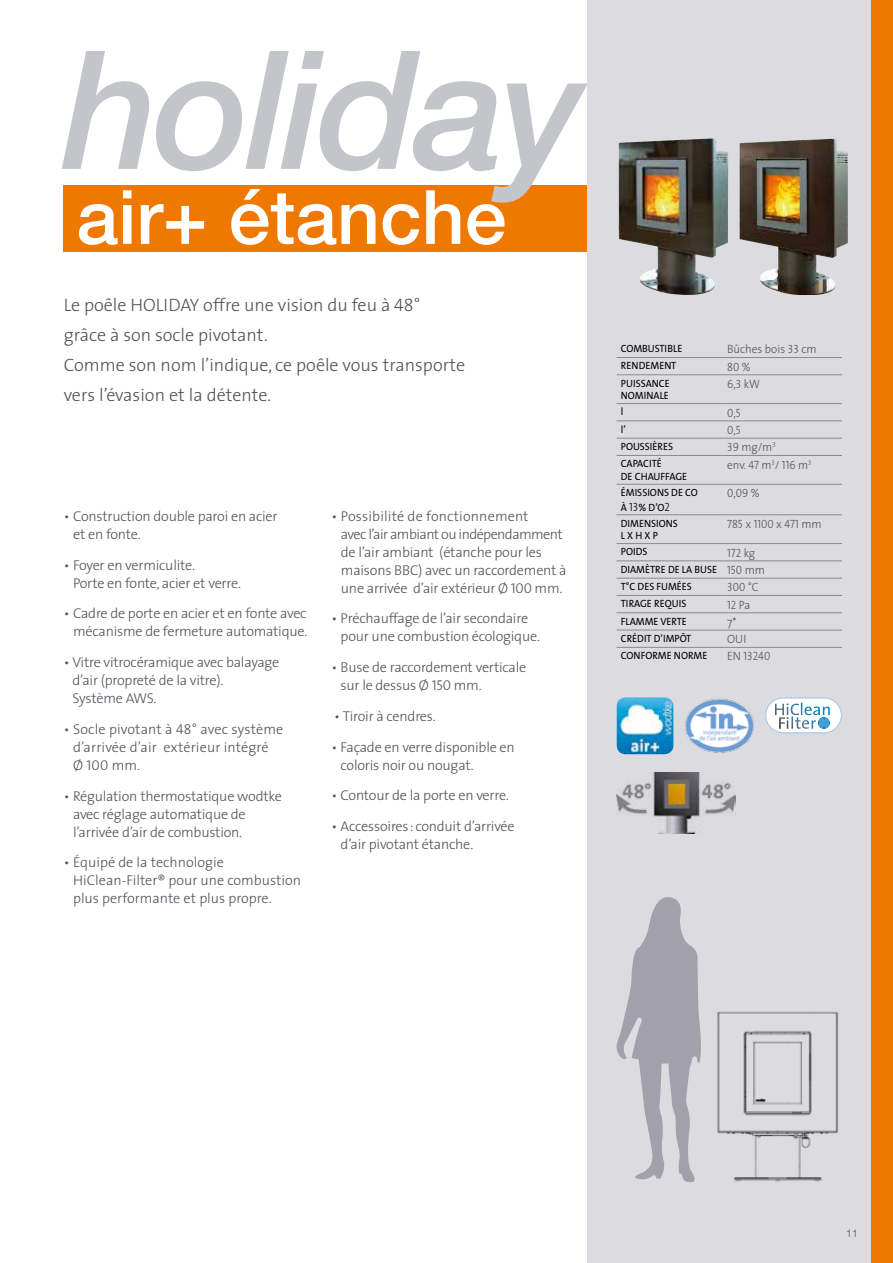
<style>
.page{position:relative;width:893px;height:1263px;background:#fff}
.page>*{position:absolute;margin:0;border:0;box-sizing:border-box;transform-origin:0 0}
.t1{font:italic 500 165px "Helvetica Neue";letter-spacing:-.025em;color:#c4c4cb}
.t2{font:500 75px "Helvetica Neue";color:#fff}
.t3{font:300 18px/30px "The Sans";color:#52515a}
.t4{font:300 14.25px/18px "The Sans";letter-spacing:-.015em;color:#52515a}
.t5{font:300 14.25px/18px "The Sans";letter-spacing:.01em;color:#52515a}
.t6{font:12px "The Sans Light Caps";color:#52515a;scale:.9 1}
.t7{font:300 12px "The Sans";color:#52515a;scale:.95 1}
.t8{font:10.5px/12.6px "The Sans Caps";color:#000;scale:.95 1}
.t9{font:10.5px "The Sans";color:#000;scale:.95 1}
.t10{font:300 10.5px "Helvetica Neue";color:#52515a}
.s1{font-family:"The Sans Light Caps";font-weight:400}
.s2{font-family:"The Sans";font-weight:300}
.s3{font-family:"The Sans Caps"}
.s4{font-family:"The Sans Light Caps";font-size:12px}
.s5{font-family:"The Sans Light Caps";font-size:12px;color:#52515a}
.s6{font-family:"The Sans";font-weight:300;font-size:12px;color:#52515a}
</style>
<div class="page">
<div style="left:587px;top:0;width:306px;height:1263px;background:#dbdbe0"></div>
<div style="left:872px;top:0;width:21px;height:1263px;background:#ef7800"></div>
<hr style="left:617px;top:357px;width:106px;height:1px;background:#8b8a94">
<hr style="left:723px;top:357px;width:119px;height:1px;background:#8b8a94">
<hr style="left:617px;top:374px;width:106px;height:1px;background:#8b8a94">
<hr style="left:723px;top:374px;width:119px;height:1px;background:#8b8a94">
<hr style="left:617px;top:403px;width:106px;height:1px;background:#8b8a94">
<hr style="left:723px;top:403px;width:119px;height:1px;background:#8b8a94">
<hr style="left:617px;top:420px;width:106px;height:1px;background:#8b8a94">
<hr style="left:723px;top:420px;width:119px;height:1px;background:#8b8a94">
<hr style="left:617px;top:438px;width:106px;height:1px;background:#8b8a94">
<hr style="left:723px;top:438px;width:119px;height:1px;background:#8b8a94">
<hr style="left:617px;top:455px;width:106px;height:1px;background:#8b8a94">
<hr style="left:723px;top:455px;width:119px;height:1px;background:#8b8a94">
<hr style="left:617px;top:484px;width:106px;height:1px;background:#8b8a94">
<hr style="left:723px;top:484px;width:119px;height:1px;background:#8b8a94">
<hr style="left:617px;top:514px;width:106px;height:1px;background:#8b8a94">
<hr style="left:723px;top:514px;width:119px;height:1px;background:#8b8a94">
<hr style="left:617px;top:543px;width:106px;height:1px;background:#8b8a94">
<hr style="left:723px;top:543px;width:119px;height:1px;background:#8b8a94">
<hr style="left:617px;top:560px;width:106px;height:1px;background:#8b8a94">
<hr style="left:723px;top:560px;width:119px;height:1px;background:#8b8a94">
<hr style="left:617px;top:578px;width:106px;height:1px;background:#8b8a94">
<hr style="left:723px;top:578px;width:119px;height:1px;background:#8b8a94">
<hr style="left:617px;top:595px;width:106px;height:1px;background:#8b8a94">
<hr style="left:723px;top:595px;width:119px;height:1px;background:#8b8a94">
<hr style="left:617px;top:612px;width:106px;height:1px;background:#8b8a94">
<hr style="left:617px;top:630px;width:106px;height:1px;background:#8b8a94">
<hr style="left:617px;top:647px;width:106px;height:1px;background:#8b8a94">
<hr style="left:723px;top:647px;width:119px;height:1px;background:#8b8a94">
<hr style="left:723px;top:612px;width:119px;height:1px;background:#8b8a94">
<hr style="left:723px;top:630px;width:119px;height:1px;background:#8b8a94">
<img style="left:617px;top:697px;width:56px;height:57px">
<img style="left:685px;top:698px;width:69px;height:55px">
<svg style="left:616px;top:897px;width:85px;height:285px"></svg>
<div style="left:64px;top:185px;width:523px;height:67px;background:#ef7800"></div>
<img style="left:619px;top:138px;width:109px;height:157px">
<img style="left:740px;top:139px;width:108px;height:156px">
<img style="left:617px;top:772px;width:119px;height:62px">
<img style="left:717px;top:1011px;width:121px;height:171px">
<svg style="left:765px;top:697px;width:77px;height:36px;background:#d3e1eb"></svg>
<h1 class="t1" style="left:64px;top:13px;width:522px">holiday</h1>
<h2 class="t2" style="left:77px;top:172px;width:431px">air+ étanche</h2>
<p class="t3" style="left:64px;top:289px;width:403px">Le poêle HOLIDAY offre une vision du feu à <span class="s1">48</span>° grâce à son socle pivotant.<br>Comme son nom l’indique, ce poêle vous transporte vers l’évasion et la détente.</p>
<p class="t4" style="left:73px;top:506px;width:206px;text-indent:-9px">• Construction double paroi en acier et en fonte.</p>
<p class="t4" style="left:73px;top:555px;width:169px;text-indent:-9px">• Foyer en vermiculite.<br>Porte en fonte, acier et verre.</p>
<p class="t4" style="left:64px;top:604px;width:245px;text-align:right">• Cadre de porte en acier et en fonte avec mécanisme de fermeture automatique.</p>
<p class="t4" style="left:73px;top:653px;width:208px;text-indent:-9px">• Vitre vitrocéramique avec balayage d’air (propreté de la vitre).<br>Système AWS.</p>
<p class="t5" style="left:73px;top:719px;width:212px;text-indent:-9px">• Socle pivotant à <span class="s1">48</span>° avec système d’arrivée d’air extérieur intégré<br>Ø <span class="s1">100</span> mm.</p>
<p class="t4" style="left:73px;top:786px;width:210px;text-indent:-9px">• Régulation thermostatique wodtke avec réglage automatique de l’arrivée d’air de combustion.</p>
<p class="t4" style="left:73px;top:853px;width:229px;text-indent:-9px">• Équipé de la technologie<br>HiClean-Filter® pour une combustion plus performante et plus propre.</p>
<p class="t4" style="left:341px;top:506px;width:227px;text-indent:-10px">• Possibilité de fonctionnement<br>avec l’air ambiant ou indépendamment de l’air ambiant (étanche pour les maisons BBC) avec un raccordement à une arrivée d’air extérieur Ø <span class="s1">100</span> mm.</p>
<p class="t4" style="left:341px;top:609px;width:201px;text-indent:-9px">• Préchauffage de l’air secondaire pour une combustion écologique.</p>
<p class="t4" style="left:341px;top:658px;width:187px;text-indent:-9px">• Buse de raccordement verticale sur le dessus Ø <span class="s1">150</span> mm.</p>
<p class="t4" style="left:334px;top:707px;width:103px">• Tiroir à cendres.</p>
<p class="t4" style="left:341px;top:737px;width:176px;text-indent:-9px">• Façade en verre disponible en coloris noir ou nougat.</p>
<p class="t4" style="left:331px;top:786px;width:179px">• Contour de la porte en verre.</p>
<p class="t4" style="left:341px;top:817px;width:176px;text-indent:-9px">• Accessoires: conduit d’arrivée d’air pivotant étanche.</p>
<p class="t8" style="left:621px;top:342px;width:66px">COMBUSTIBLE</p>
<p class="t7" style="left:727px;top:339px;width:96px">Bûches bois <span class="s1">33</span> cm</p>
<p class="t8" style="left:621px;top:359px;width:60px">RENDEMENT</p>
<p class="t6" style="left:727px;top:357px;width:28px">80 <span class="s2">%</span></p>
<p class="t8" style="left:621px;top:377px;width:53px">PUISSANCE<br>NOMINALE</p>
<p class="t7" style="left:727px;top:374px;width:36px"><span class="s1">6</span>,<span class="s1">3</span> kW</p>
<p class="t9" style="left:621px;top:403px;width:4px">l</p>
<p class="t6" style="left:727px;top:403px;width:17px">0<span class="s2">,</span>5</p>
<p class="t9" style="left:621px;top:420px;width:7px">l<span class="s3">’</span></p>
<p class="t6" style="left:727px;top:420px;width:17px">0<span class="s2">,</span>5</p>
<p class="t8" style="left:621px;top:440px;width:57px">POUSSIÈRES</p>
<p class="t7" style="left:727px;top:437px;width:53px"><span class="s1">39</span> mg/m<sup>3</sup></p>
<p class="t8" style="left:621px;top:457px;width:71px">CAPACITÉ<br>DE CHAUFFAGE</p>
<p class="t7" style="left:727px;top:454px;width:90px">env. <span class="s1">47</span> m<sup>3</sup>/ <span class="s1">116</span> m<sup>3</sup></p>
<p class="t8" style="left:621px;top:485px;width:82px;line-height:14.4px">ÉMISSIONS DE CO<br>À <span class="s4">13</span>% D’O<span class="s4">2</span></p>
<p class="t6" style="left:727px;top:483px;width:38px">0<span class="s2">,</span>09 <span class="s2">%</span></p>
<p class="t8" style="left:621px;top:516px;width:62px">DIMENSIONS<br>LXHXP</p>
<p class="t6" style="left:727px;top:514px;width:106px">785 <span class="s2">x</span> 1100 <span class="s2">x</span> 471 <span class="s2">mm</span></p>
<p class="t8" style="left:621px;top:545px;width:30px">POIDS</p>
<p class="t6" style="left:727px;top:543px;width:33px">172 <span class="s2">kg</span></p>
<p class="t8" style="left:621px;top:560px;width:153px;line-height:17.2px">DIAMÈTRE DE LA BUSE <span class="s5">150</span> <span class="s6">mm<br></span>T°C DES FUMÉES</p>
<p class="t6" style="left:727px;top:577px;width:37px">300 <span class="s2">°C</span></p>
<p class="t8" style="left:621px;top:597px;width:71px">TIRAGE REQUIS</p>
<p class="t6" style="left:727px;top:594px;width:27px">12 <span class="s2">Pa</span></p>
<p class="t8" style="left:621px;top:614px;width:71px">FLAMME VERTE</p>
<p class="t7" style="left:727px;top:612px;width:11px">7*</p>
<p class="t8" style="left:621px;top:632px;width:76px">CRÉDIT D’IMPÔT</p>
<p class="t7" style="left:727px;top:629px;width:22px">OUI</p>
<p class="t8" style="left:621px;top:649px;width:93px">CONFORME NORME</p>
<p class="t6" style="left:727px;top:646px;width:50px"><span class="s2">EN</span> 13240</p>
<p class="t10" style="left:846px;top:1227px;width:13px">11</p>
</div>
